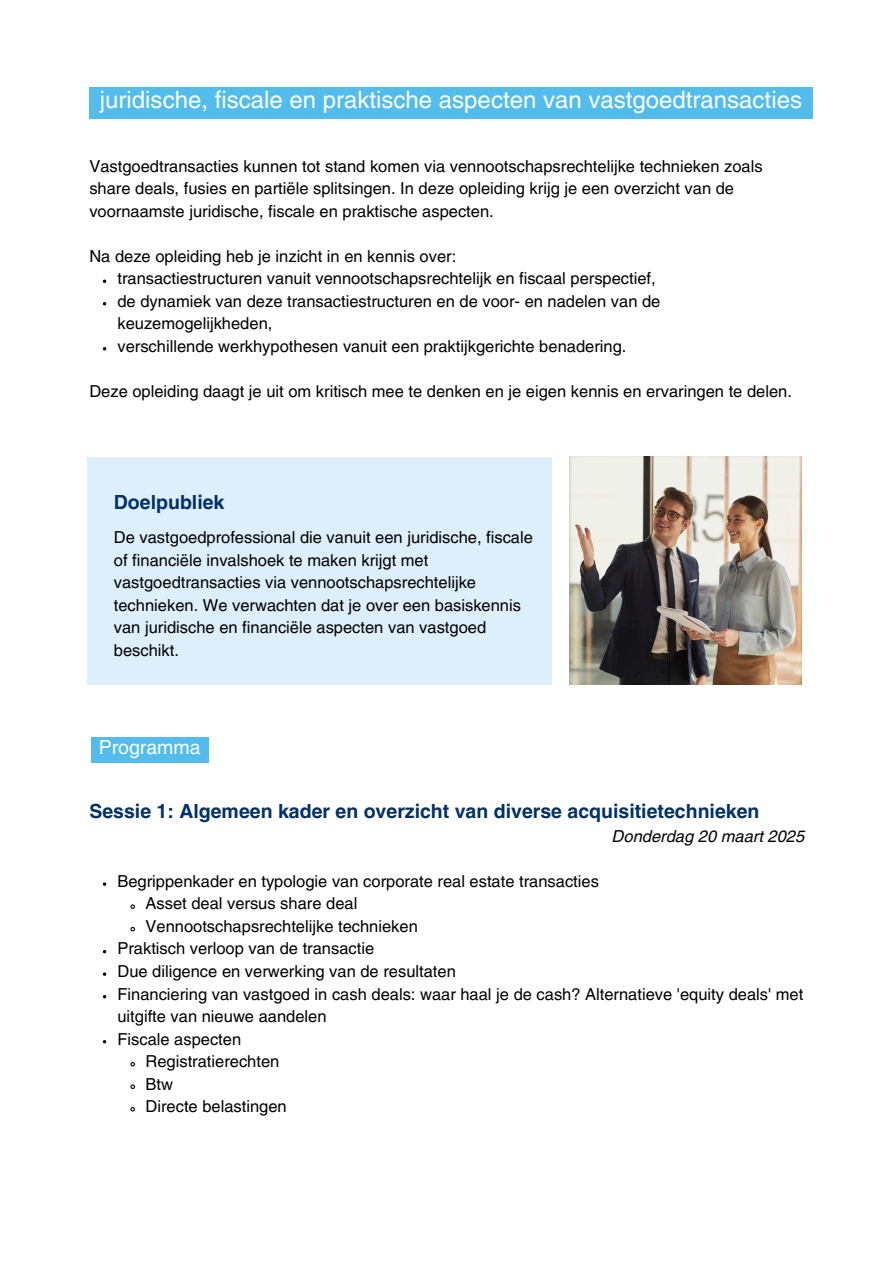
<style>
.page{position:relative;width:894px;height:1264px;background:#fff}
.page>*{position:absolute;margin:0;border:0;box-sizing:border-box;transform-origin:0 0}
.t1{font:24px "Helvetica LT Pro";color:#fff}
.t2{font:700 19.5px "Helvetica LT Pro";color:#003169}
.t3{font:19.5px "Helvetica LT Pro";color:#fff}
.t4{font:16.5px/22.5px "Helvetica LT Pro";color:#000}
.t5{font:italic 16.5px "Helvetica LT Pro";color:#000}
</style>
<div class="page">
<svg style="left:103px;top:279px;width:3px;height:4px"></svg>
<div style="left:89px;top:87px;width:723px;height:32px;background:#52bdec"></div>
<div style="left:87px;top:456px;width:464px;height:228px;background:#ddeffa"></div>
<img style="left:569px;top:456px;width:232px;height:228px">
<div style="left:91px;top:737px;width:117px;height:25px;background:#52bdec"></div>
<svg style="left:130px;top:904px;width:5px;height:5px"></svg>
<svg style="left:130px;top:926px;width:5px;height:6px"></svg>
<svg style="left:130px;top:1062px;width:5px;height:5px"></svg>
<svg style="left:130px;top:1084px;width:5px;height:5px"></svg>
<svg style="left:130px;top:1107px;width:5px;height:5px"></svg>
<p class="t1" style="left:100px;top:91px;width:703px">juridische, fiscale en praktische aspecten van vastgoedtransacties</p>
<h1 class="t4" style="left:89px;top:156px;width:674px">Vastgoedtransacties kunnen tot stand komen via vennootschapsrechtelijke technieken zoals share deals, fusies en partiële splitsingen. In deze opleiding krijg je een overzicht van de voornaamste juridische, fiscale en praktische aspecten.</h1>
<p class="t4" style="left:89px;top:246px;width:368px">Na deze opleiding heb je inzicht in en kennis over:</p>
<p class="t4" style="left:117px;top:268px;width:539px">transactiestructuren vanuit vennootschapsrechtelijk en fiscaal perspectief,</p>
<p class="t4" style="left:117px;top:291px;width:544px">de dynamiek van deze transactiestructuren en de voor- en nadelen van de keuzemogelijkheden,</p>
<p class="t4" style="left:117px;top:336px;width:510px">verschillende werkhypothesen vanuit een praktijkgerichte benadering.</p>
<p class="t4" style="left:89px;top:381px;width:704px">Deze opleiding daagt je uit om kritisch mee te denken en je eigen kennis en ervaringen te delen.</p>
<p class="t2" style="left:114px;top:494px;width:112px">Doelpubliek</p>
<p class="t4" style="left:114px;top:527px;width:420px">De vastgoedprofessional die vanuit een juridische, fiscale of financiële invalshoek te maken krijgt met vastgoedtransacties via vennootschapsrechtelijke technieken. We verwachten dat je over een basiskennis van juridische en financiële aspecten van vastgoed beschikt.</p>
<h3 class="t3" style="left:99px;top:740px;width:103px">Programma</h3>
<h3 class="t2" style="left:89px;top:804px;width:671px">Sessie 1: Algemeen kader en overzicht van diverse acquisitietechnieken</h3>
<h3 class="t5" style="left:611px;top:830px;width:194px">Donderdag 20 maart 2025</h3>
<p class="t4" style="left:117px;top:871px;width:483px">Begrippenkader en typologie van corporate real estate transacties</p>
<p class="t4" style="left:145px;top:894px;width:213px">Asset deal versus share deal</p>
<p class="t4" style="left:145px;top:916px;width:274px">Vennootschapsrechtelijke technieken</p>
<p class="t4" style="left:117px;top:939px;width:258px">Praktisch verloop van de transactie</p>
<p class="t4" style="left:117px;top:961px;width:340px">Due diligence en verwerking van de resultaten</p>
<p class="t4" style="left:117px;top:984px;width:687px">Financiering van vastgoed in cash deals: waar haal je de cash? Alternatieve 'equity deals' met uitgifte van nieuwe aandelen</p>
<p class="t4" style="left:117px;top:1029px;width:125px">Fiscale aspecten</p>
<p class="t4" style="left:145px;top:1051px;width:135px">Registratierechten</p>
<p class="t4" style="left:145px;top:1074px;width:29px">Btw</p>
<p class="t4" style="left:145px;top:1096px;width:143px">Directe belastingen</p>
</div>
